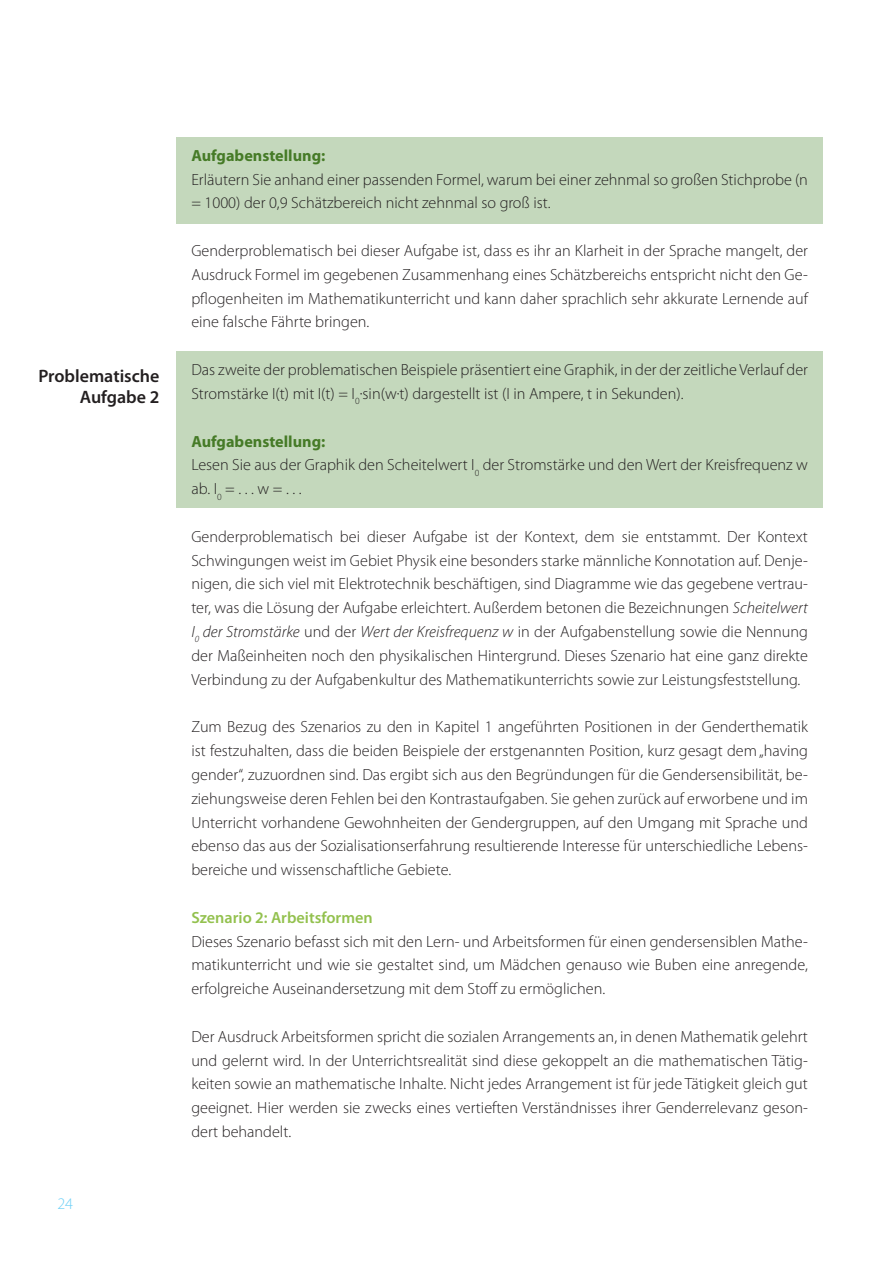
<style>
.page{position:relative;width:893px;height:1263px;background:#fff}
.page>*{position:absolute;margin:0;border:0;box-sizing:border-box;transform-origin:0 0}
.t1{font:600 18px "Myriad Pro";color:#231f20}
.t2{font:300 16.2px/23.9px "Myriad Pro";color:#231f20;text-align:justify}
.t3{font:700 16.2px "Myriad Pro";color:#467b27}
.t4{font:600 16.2px "Myriad Pro";color:#93c14e}
.t5{font:300 16.2px "Myriad Pro";color:#6bcff6}
.s1{font-style:italic}
</style>
<div class="page">
<div style="left:176px;top:137px;width:647px;height:86px;background:#c4d8bc"></div>
<div style="left:176px;top:351px;width:647px;height:157px;background:#c4d8bc"></div>
<p class="t1" style="left:38px;top:364px;width:123px">Problematische</p>
<p class="t1" style="left:80px;top:386px;width:81px">Aufgabe 2</p>
<p class="t5" style="left:57px;top:1194px;width:17px">24</p>
<p class="t3" style="left:191px;top:145px;width:136px">Aufgabenstellung:</p>
<p class="t2" style="left:191px;top:167px;width:618px">Erläutern Sie anhand einer passenden Formel, warum bei einer zehnmal so großen Stichprobe (n = 1000) der 0,9 Schätzbereich nicht zehnmal so groß ist.</p>
<p class="t2" style="left:191px;top:238px;width:618px">Genderproblematisch bei dieser Aufgabe ist, dass es ihr an Klarheit in der Sprache mangelt, der Ausdruck Formel im gegebenen Zusammenhang eines Schätzbereichs entspricht nicht den Ge&shy;pflogenheiten im Mathematikunterricht und kann daher sprachlich sehr akkurate Lernende auf eine falsche Fährte bringen.</p>
<p class="t2" style="left:191px;top:358px;width:618px">Das zweite der problematischen Beispiele präsentiert eine Graphik, in der der zeitliche Verlauf der<br>Stromstärke I(t) mit I(t) = I<sub>0</sub>·sin(w·t) dargestellt ist (I in Ampere, t in Sekunden).</p>
<p class="t3" style="left:191px;top:430px;width:136px">Aufgabenstellung:</p>
<p class="t2" style="left:191px;top:453px;width:618px">Lesen Sie aus der Graphik den Scheitelwert I<sub>0</sub> der Stromstärke und den Wert der Kreisfrequenz w ab. I<sub>0</sub> = . . . w = . . .</p>
<p class="t2" style="left:191px;top:524px;width:618px">Genderproblematisch bei dieser Aufgabe ist der Kontext, dem sie entstammt. Der Kontext Schwingungen weist im Gebiet Physik eine besonders starke männliche Konnotation auf. Denje&shy;nigen, die sich viel mit Elektrotechnik beschäftigen, sind Diagramme wie das gegebene vertrau&shy;ter, was die Lösung der Aufgabe erleichtert. Außerdem betonen die Bezeichnungen <span class="s1">Scheitelwert I</span><sub>0</sub> <span class="s1">der Stromstärke</span> und der <span class="s1">Wert der Kreisfrequenz w</span> in der Aufgabenstellung sowie die Nennung der Maßeinheiten noch den physikalischen Hintergrund. Dieses Szenario hat eine ganz direkte Verbindung zu der Aufgabenkultur des Mathematikunterrichts sowie zur Leistungsfeststellung.</p>
<p class="t2" style="left:191px;top:715px;width:618px">Zum Bezug des Szenarios zu den in Kapitel 1 angeführten Positionen in der Genderthematik ist festzuhalten, dass die beiden Beispiele der erstgenannten Position, kurz gesagt dem„having gender“, zuzuordnen sind. Das ergibt sich aus den Begründungen für die Gendersensibilität, be&shy;ziehungsweise deren Fehlen bei den Kontrastaufgaben. Sie gehen zurück auf erworbene und im Unterricht vorhandene Gewohnheiten der Gendergruppen, auf den Umgang mit Sprache und ebenso das aus der Sozialisationserfahrung resultierende Interesse für unterschiedliche Lebens&shy;bereiche und wissenschaftliche Gebiete.</p>
<p class="t4" style="left:191px;top:907px;width:183px">Szenario 2: Arbeitsformen</p>
<p class="t2" style="left:191px;top:929px;width:618px">Dieses Szenario befasst sich mit den Lern- und Arbeitsformen für einen gendersensiblen Mathe&shy;matikunterricht und wie sie gestaltet sind, um Mädchen genauso wie Buben eine anregende, erfolgreiche Auseinandersetzung mit dem Stoff zu ermöglichen.</p>
<p class="t2" style="left:191px;top:1024px;width:618px">Der Ausdruck Arbeitsformen spricht die sozialen Arrangements an, in denen Mathematik gelehrt und gelernt wird. In der Unterrichtsrealität sind diese gekoppelt an die mathematischen Tätig&shy;keiten sowie an mathematische Inhalte. Nicht jedes Arrangement ist für jede Tätigkeit gleich gut geeignet. Hier werden sie zwecks eines vertieften Verständnisses ihrer Genderrelevanz geson&shy;dert behandelt.</p>
</div>
